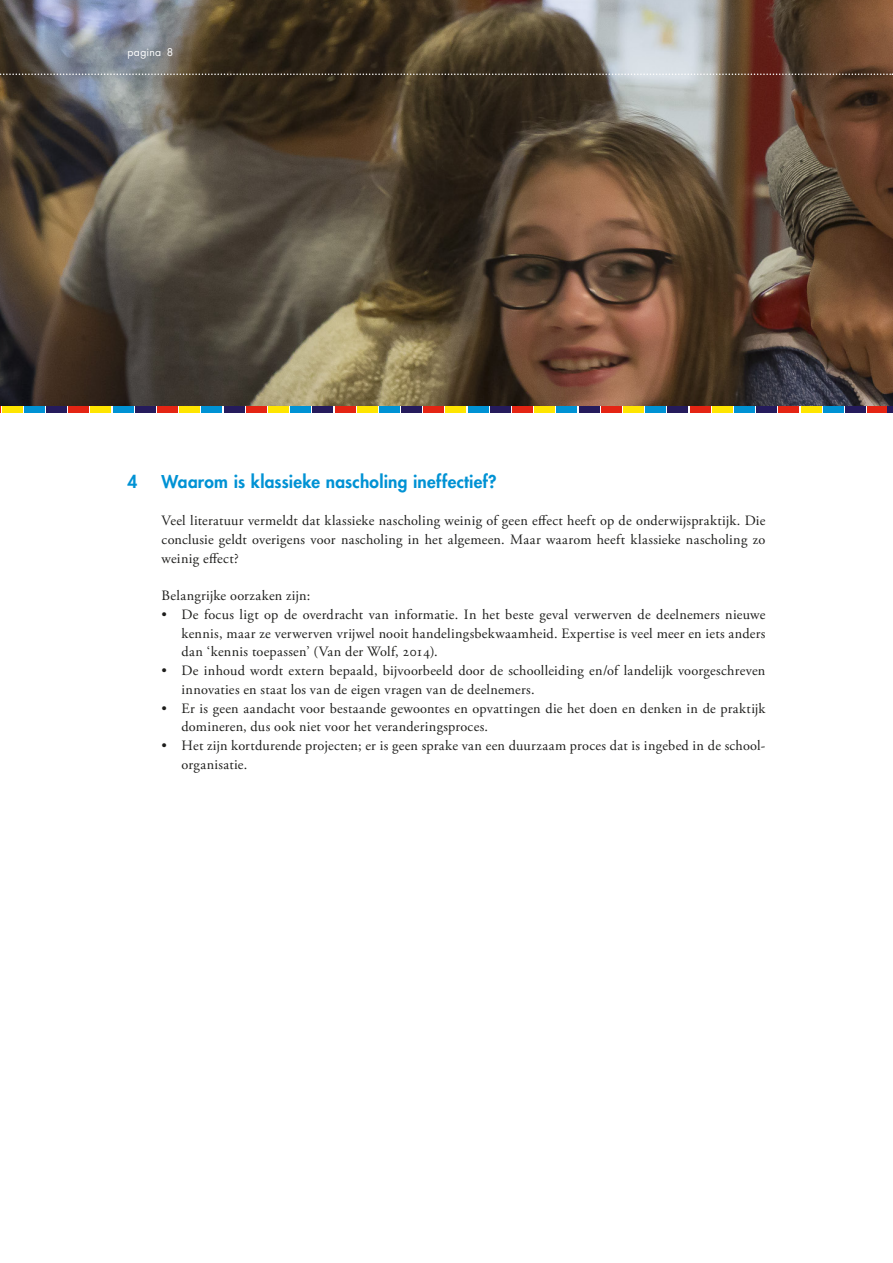
<style>
.page{position:relative;width:893px;height:1263px;background:#fff}
.page>*{position:absolute;margin:0;border:0;box-sizing:border-box;transform-origin:0 0}
.kop1{font:800 17.25px "Futura Std";letter-spacing:.015em;color:#0092d4}
.paragraaf__-8{font:14.25px/18.8px "Adobe Garamond Pro";letter-spacing:.02em;color:#1d1d1b}
.t1{font:10.5px "Futura Std";letter-spacing:.025em;color:#fff}
</style>
<div class="page">
<hr style="left:892px;top:769px;width:1px;height:494px;background:#f7fafe">
<img style="left:0;top:0;width:893px;height:406px">
<div style="left:2px;top:406px;width:20px;height:6px;background:#ffe500"></div>
<div style="left:24px;top:406px;width:21px;height:6px;background:#0092d4"></div>
<div style="left:668px;top:406px;width:20px;height:6px;background:#251b5c"></div>
<div style="left:690px;top:406px;width:20px;height:6px;background:#e42413"></div>
<div style="left:712px;top:406px;width:20px;height:6px;background:#ffe500"></div>
<div style="left:734px;top:406px;width:21px;height:6px;background:#0092d4"></div>
<div style="left:313px;top:406px;width:20px;height:6px;background:#251b5c"></div>
<div style="left:335px;top:406px;width:20px;height:6px;background:#e42413"></div>
<div style="left:357px;top:406px;width:20px;height:6px;background:#ffe500"></div>
<div style="left:379px;top:406px;width:21px;height:6px;background:#0092d4"></div>
<div style="left:135px;top:406px;width:21px;height:6px;background:#251b5c"></div>
<div style="left:157px;top:406px;width:21px;height:6px;background:#e42413"></div>
<div style="left:179px;top:406px;width:21px;height:6px;background:#ffe500"></div>
<div style="left:202px;top:406px;width:20px;height:6px;background:#0092d4"></div>
<div style="left:845px;top:406px;width:21px;height:6px;background:#251b5c"></div>
<div style="left:867px;top:406px;width:21px;height:6px;background:#e42413"></div>
<div style="left:490px;top:406px;width:21px;height:6px;background:#251b5c"></div>
<div style="left:512px;top:406px;width:21px;height:6px;background:#e42413"></div>
<div style="left:534px;top:406px;width:21px;height:6px;background:#ffe500"></div>
<div style="left:557px;top:406px;width:20px;height:6px;background:#0092d4"></div>
<div style="left:46px;top:406px;width:21px;height:6px;background:#251b5c"></div>
<div style="left:68px;top:406px;width:21px;height:6px;background:#e42413"></div>
<div style="left:91px;top:406px;width:20px;height:6px;background:#ffe500"></div>
<div style="left:113px;top:406px;width:20px;height:6px;background:#0092d4"></div>
<div style="left:756px;top:406px;width:21px;height:6px;background:#251b5c"></div>
<div style="left:779px;top:406px;width:20px;height:6px;background:#e42413"></div>
<div style="left:801px;top:406px;width:20px;height:6px;background:#ffe500"></div>
<div style="left:823px;top:406px;width:20px;height:6px;background:#0092d4"></div>
<div style="left:401px;top:406px;width:21px;height:6px;background:#251b5c"></div>
<div style="left:423px;top:406px;width:21px;height:6px;background:#e42413"></div>
<div style="left:446px;top:406px;width:20px;height:6px;background:#ffe500"></div>
<div style="left:468px;top:406px;width:20px;height:6px;background:#0092d4"></div>
<div style="left:224px;top:406px;width:20px;height:6px;background:#251b5c"></div>
<div style="left:246px;top:406px;width:20px;height:6px;background:#e42413"></div>
<div style="left:268px;top:406px;width:21px;height:6px;background:#ffe500"></div>
<div style="left:290px;top:406px;width:21px;height:6px;background:#0092d4"></div>
<div style="left:579px;top:406px;width:20px;height:6px;background:#251b5c"></div>
<div style="left:601px;top:406px;width:21px;height:6px;background:#e42413"></div>
<div style="left:623px;top:406px;width:21px;height:6px;background:#ffe500"></div>
<div style="left:645px;top:406px;width:21px;height:6px;background:#0092d4"></div>
<svg style="left:888px;top:406px;width:5px;height:7px"></svg>
<svg style="left:0;top:74px;width:893px;height:1px"></svg>
<p class="t1" style="left:128px;top:46px;width:47px">pagina 8</p>
<p class="kop1" style="left:128px;top:470px;width:11px">4</p>
<p class="kop1" style="left:162px;top:470px;width:336px">Waarom is klassieke nascholing ineffectief?</p>
<p class="paragraaf__-8" style="left:162px;top:512px;width:605px;text-align:justify">Veel literatuur vermeldt dat klassieke nascholing weinig of geen effect heeft op de onderwijspraktijk. Die conclusie geldt overigens voor nascholing in het algemeen. Maar waarom heeft klassieke nascholing zo weinig effect?</p>
<p class="paragraaf__-8" style="left:162px;top:587px;width:150px">Belangrijke oorzaken zijn:</p>
<p class="paragraaf__-8" style="left:182px;top:605px;width:585px;text-align:justify;text-indent:-20px">• De focus ligt op de overdracht van informatie. In het beste geval verwerven de deelnemers nieuwe kennis, maar ze verwerven vrijwel nooit handelingsbekwaamheid. Expertise is veel meer en iets anders dan ‘kennis toepassen’ (Van der Wolf, 2014).</p>
<p class="paragraaf__-8" style="left:182px;top:662px;width:585px;text-indent:-20px">• De inhoud wordt extern bepaald, bijvoorbeeld door de schoolleiding en/of landelijk voorgeschreven innovaties en staat los van de eigen vragen van de deelnemers.</p>
<p class="paragraaf__-8" style="left:182px;top:699px;width:585px;text-indent:-20px">• Er is geen aandacht voor bestaande gewoontes en opvattingen die het doen en denken in de praktijk domineren, dus ook niet voor het veranderingsproces.</p>
<p class="paragraaf__-8" style="left:182px;top:737px;width:585px;text-indent:-20px">• Het zijn kortdurende projecten; er is geen sprake van een duurzaam proces dat is ingebed in de school&shy;organisatie.</p>
</div>
